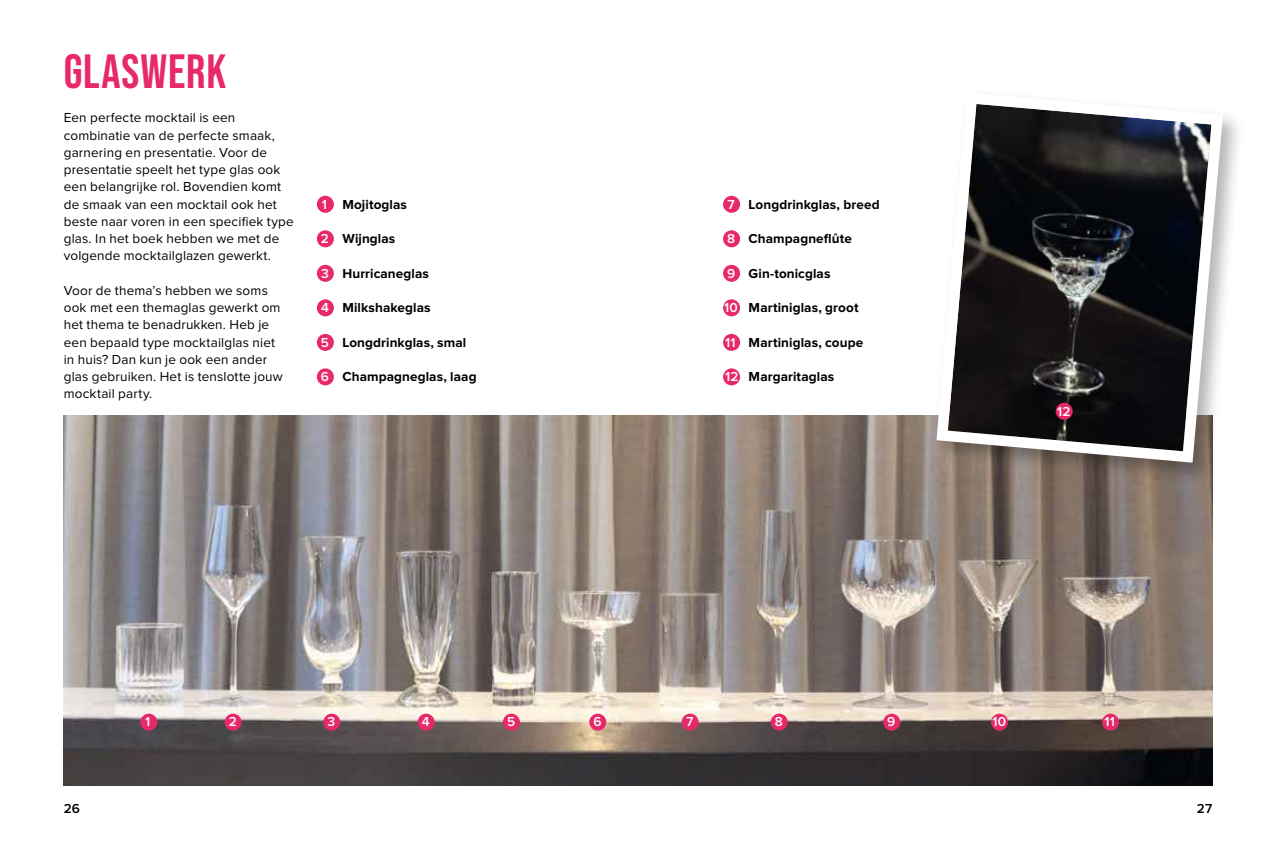
<style>
.page{position:relative;width:1276px;height:851px;background:#fff}
.page>*{position:absolute;margin:0;border:0;box-sizing:border-box;transform-origin:0 0}
.t1{font:700 48px "Bebas Neue Pro";letter-spacing:.02em;color:#e7286b}
.t2{font:13.5px/17.2px "Proxima Nova";letter-spacing:.01em;color:#000}
.t3{font:700 13.5px "Proxima Nova";letter-spacing:.01em;color:#000}
.t4{font:600 13.5px "Proxima Nova";letter-spacing:.01em;color:#fff}
.t5{font:600 13.5px "Proxima Nova";color:#000}
.s1{font-weight:600;color:#fff}
</style>
<div class="page">
<img style="left:64px;top:415px;width:1148px;height:370px">
<div style="left:317px;top:196px;width:17px;height:17px;background:#e7286b;border-radius:50%"></div>
<div style="left:317px;top:230px;width:17px;height:17px;background:#e7286b;border-radius:50%"></div>
<div style="left:317px;top:265px;width:17px;height:17px;background:#e7286b;border-radius:50%"></div>
<div style="left:317px;top:299px;width:17px;height:17px;background:#e7286b;border-radius:50%"></div>
<div style="left:317px;top:334px;width:17px;height:17px;background:#e7286b;border-radius:50%"></div>
<div style="left:317px;top:368px;width:17px;height:17px;background:#e7286b;border-radius:50%"></div>
<div style="left:723px;top:196px;width:17px;height:17px;background:#e7286b;border-radius:50%"></div>
<div style="left:723px;top:230px;width:17px;height:17px;background:#e7286b;border-radius:50%"></div>
<div style="left:723px;top:265px;width:17px;height:17px;background:#e7286b;border-radius:50%"></div>
<div style="left:723px;top:299px;width:17px;height:17px;background:#e7286b;border-radius:50%"></div>
<div style="left:723px;top:334px;width:17px;height:17px;background:#e7286b;border-radius:50%"></div>
<div style="left:723px;top:368px;width:17px;height:17px;background:#e7286b;border-radius:50%"></div>
<div style="left:140px;top:713px;width:17px;height:17px;background:#e7286b;border-radius:50%"></div>
<div style="left:225px;top:713px;width:17px;height:17px;background:#e7286b;border-radius:50%"></div>
<div style="left:323px;top:713px;width:17px;height:17px;background:#e7286b;border-radius:50%"></div>
<div style="left:418px;top:713px;width:17px;height:17px;background:#e7286b;border-radius:50%"></div>
<div style="left:503px;top:713px;width:17px;height:17px;background:#e7286b;border-radius:50%"></div>
<div style="left:589px;top:713px;width:17px;height:17px;background:#e7286b;border-radius:50%"></div>
<div style="left:681px;top:713px;width:17px;height:17px;background:#e7286b;border-radius:50%"></div>
<div style="left:770px;top:713px;width:17px;height:17px;background:#e7286b;border-radius:50%"></div>
<div style="left:883px;top:713px;width:17px;height:17px;background:#e7286b;border-radius:50%"></div>
<div style="left:991px;top:713px;width:17px;height:17px;background:#e7286b;border-radius:50%"></div>
<div style="left:1102px;top:713px;width:17px;height:17px;background:#e7286b;border-radius:50%"></div>
<div style="left:932px;top:88px;width:313px;height:397px;background:#000;opacity:.3"></div>
<svg style="left:930px;top:88px;width:298px;height:380px"></svg>
<div style="left:1055px;top:402px;width:17px;height:17px;background:#e7286b;border-radius:50%"></div>
<h1 class="t1" style="left:64px;top:44px;width:164px">GLASWERK</h1>
<p class="t2" style="left:64px;top:109px;width:231px">Een perfecte mocktail is een combinatie van de perfecte smaak, garnering en presentatie. Voor de presentatie speelt het type glas ook een belangrijke rol. Bovendien komt de smaak van een mocktail ook het beste naar voren in een specifiek type glas. In het boek hebben we met de volgende mocktailglazen gewerkt.</p>
<p class="t2" style="left:64px;top:282px;width:220px">Voor de thema’s hebben we soms ook met een themaglas gewerkt om het thema te benadrukken. Heb je een bepaald type mocktailglas niet in huis? Dan kun je ook een ander glas gebruiken. Het is tenslotte jouw mocktail party.</p>
<p class="t3" style="left:322px;top:196px;width:87px"><span class="s1">1</span> Mojitoglas</p>
<p class="t3" style="left:321px;top:231px;width:76px"><span class="s1">2</span> Wijnglas</p>
<p class="t3" style="left:321px;top:265px;width:109px"><span class="s1">3</span> Hurricaneglas</p>
<p class="t3" style="left:321px;top:300px;width:111px"><span class="s1">4</span> Milkshakeglas</p>
<p class="t3" style="left:321px;top:334px;width:147px"><span class="s1">5</span> Longdrinkglas, smal</p>
<p class="t3" style="left:321px;top:369px;width:157px"><span class="s1">6</span> Champagneglas, laag</p>
<p class="t3" style="left:727px;top:196px;width:154px"><span class="s1">7</span> Longdrinkglas, breed</p>
<p class="t3" style="left:727px;top:231px;width:126px"><span class="s1">8</span> Champagneflûte</p>
<p class="t3" style="left:727px;top:265px;width:105px"><span class="s1">9</span> Gin-tonicglas</p>
<p class="t3" style="left:748px;top:300px;width:111px">Martiniglas, groot</p>
<p class="t3" style="left:748px;top:334px;width:116px">Martiniglas, coupe</p>
<p class="t3" style="left:748px;top:369px;width:87px">Margaritaglas</p>
<p class="t4" style="left:724px;top:301px;width:15px">10</p>
<p class="t4" style="left:725px;top:336px;width:12px">11</p>
<p class="t4" style="left:725px;top:370px;width:15px">12</p>
<p class="t4" style="left:1057px;top:405px;width:15px">12</p>
<p class="t4" style="left:145px;top:715px;width:7px">1</p>
<p class="t4" style="left:229px;top:715px;width:10px">2</p>
<p class="t4" style="left:327px;top:715px;width:9px">3</p>
<p class="t4" style="left:422px;top:715px;width:9px">4</p>
<p class="t4" style="left:507px;top:715px;width:10px">5</p>
<p class="t4" style="left:593px;top:715px;width:10px">6</p>
<p class="t4" style="left:686px;top:715px;width:9px">7</p>
<p class="t4" style="left:775px;top:715px;width:10px">8</p>
<p class="t4" style="left:887px;top:715px;width:10px">9</p>
<p class="t4" style="left:992px;top:715px;width:15px">10</p>
<p class="t4" style="left:1104px;top:715px;width:12px">11</p>
<p class="t5" style="left:64px;top:801px;width:18px">26</p>
<p class="t5" style="left:1197px;top:801px;width:17px">27</p>
</div>
